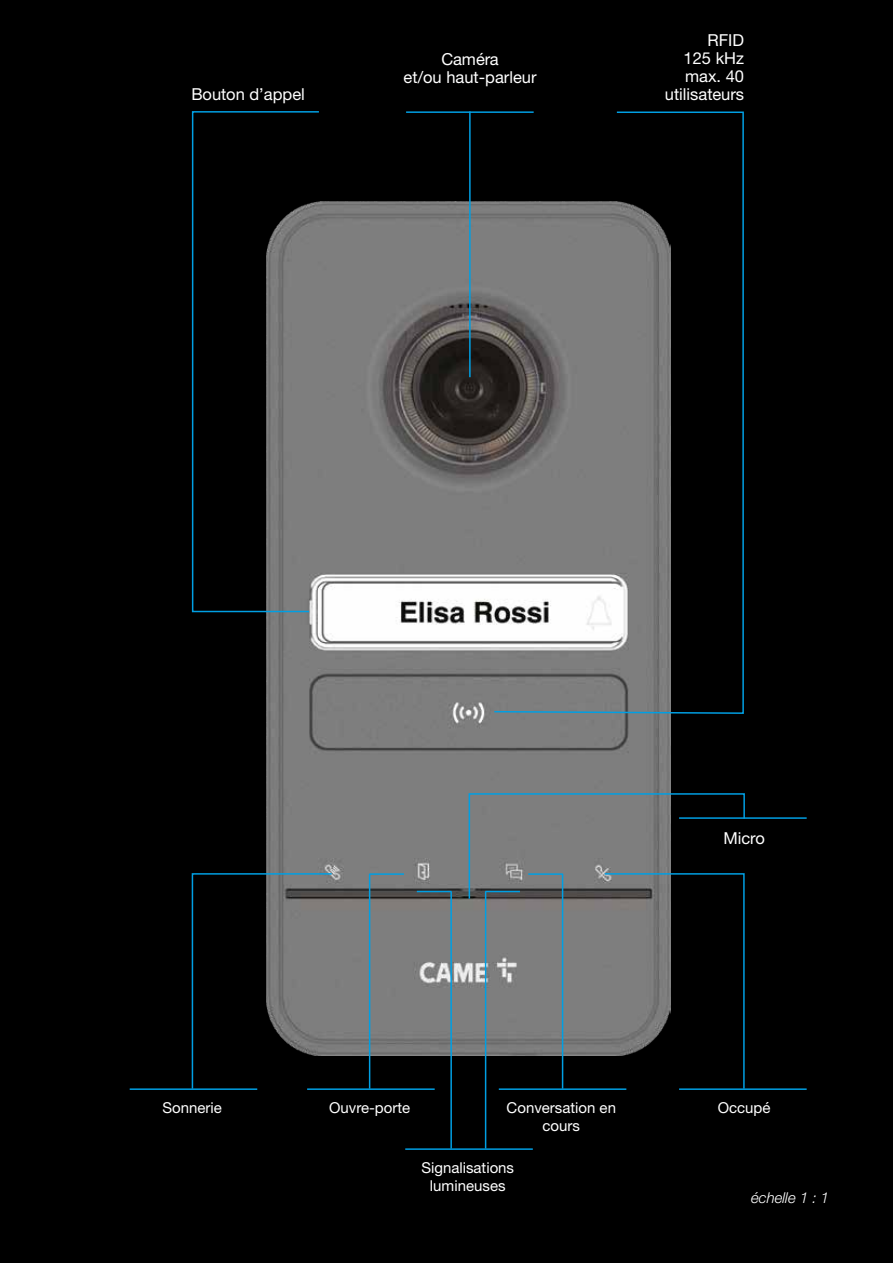
<style>
.page{position:relative;width:893px;height:1263px;background:#000}
.page>*{position:absolute;margin:0;border:0;box-sizing:border-box;transform-origin:0 0}
.t1{font:16.5px/18px "Helvetica Neue LTW1 G";color:#fff;text-align:center}
.t2{font:15px/18px "Helvetica Neue LTW1 G";color:#fff;text-align:center}
.t3{font:italic 300 15px "Helvetica Neue LTW1 G";color:#fff}
</style>
<div class="page">
<hr style="left:130px;top:1088px;width:127px;height:2px;background:#009fe3">
<hr style="left:679px;top:1088px;width:128px;height:2px;background:#009fe3">
<hr style="left:679px;top:817px;width:128px;height:2px;background:#009fe3">
<img style="left:266px;top:202px;width:404px;height:853px">
<svg style="left:191px;top:111px;width:129px;height:502px"></svg>
<svg style="left:493px;top:111px;width:251px;height:604px"></svg>
<hr style="left:406px;top:111px;width:128px;height:2px;background:#009fe3">
<hr style="left:469px;top:111px;width:2px;height:266px;background:#009fe3">
<svg style="left:191px;top:872px;width:142px;height:218px"></svg>
<svg style="left:468px;top:792px;width:278px;height:298px"></svg>
<hr style="left:307px;top:1088px;width:128px;height:2px;background:#009fe3">
<hr style="left:405px;top:1148px;width:128px;height:2px;background:#009fe3">
<hr style="left:499px;top:1088px;width:127px;height:2px;background:#009fe3">
<hr style="left:369px;top:874px;width:1px;height:215px;background:#009fe3">
<hr style="left:369px;top:873px;width:35px;height:2px;background:#009fe3">
<hr style="left:485px;top:891px;width:1px;height:257px;background:#009fe3">
<hr style="left:485px;top:891px;width:35px;height:1px;background:#009fe3">
<hr style="left:450px;top:891px;width:2px;height:257px;background:#009fe3">
<hr style="left:417px;top:891px;width:34px;height:1px;background:#009fe3">
<hr style="left:562px;top:874px;width:1px;height:215px;background:#009fe3">
<hr style="left:528px;top:873px;width:35px;height:2px;background:#009fe3">
<p class="t1" style="left:684px;top:31px;width:62px;text-align:justify;text-indent:24px">RFID 125 kHz max. 40</p>
<p class="t1" style="left:404px;top:50px;width:134px">Caméra<br>et/ou haut-parleur</p>
<p class="t1" style="left:191px;top:85px;width:115px">Bouton d’appel</p>
<p class="t1" style="left:665px;top:85px;width:81px">utilisateurs</p>
<p class="t1" style="left:723px;top:828px;width:43px">Micro</p>
<p class="t2" style="left:162px;top:1098px;width:61px">Sonnerie</p>
<p class="t2" style="left:718px;top:1098px;width:54px">Occupé</p>
<p class="t2" style="left:329px;top:1098px;width:83px">Ouvre-porte</p>
<p class="t2" style="left:507px;top:1098px;width:111px">Conversation en cours</p>
<p class="t2" style="left:421px;top:1158px;width:94px">Signalisations lumineuses</p>
<p class="t3" style="left:751px;top:1189px;width:80px">échelle 1 : 1</p>
</div>
